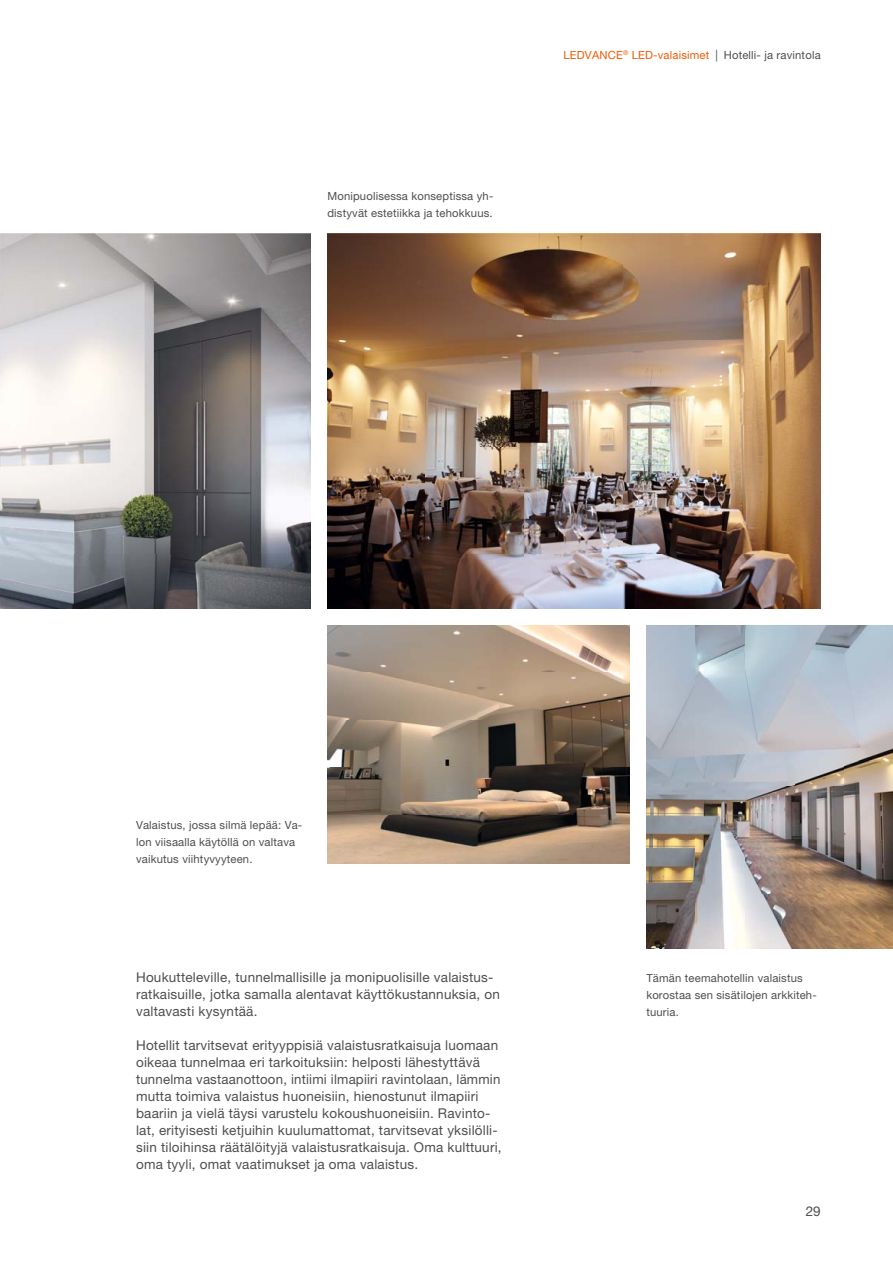
<style>
.page{position:relative;width:893px;height:1263px;background:#fff}
.page>*{position:absolute;margin:0;border:0;box-sizing:border-box;transform-origin:0 0}
.t1{font:13.5px/17px "Helvetica Neue LT Pro";letter-spacing:.015em;color:#4e4e4d}
.t2{font:11.25px/17px "Helvetica Neue LT Pro";letter-spacing:.015em;color:#4e4e4d}
.t3{font:11.25px "Helvetica Neue LT Pro";letter-spacing:.015em;color:#ed5d05}
.s1{font-size:11.7px;color:#4e4e4d}
.s2{color:#4e4e4d}
</style>
<div class="page">
<img style="left:0;top:234px;width:311px;height:374px">
<img style="left:646px;top:625px;width:247px;height:323px">
<img style="left:327px;top:234px;width:494px;height:374px">
<img style="left:327px;top:625px;width:302px;height:238px">
<p class="t2" style="left:327px;top:189px;width:167px">Monipuolisessa konseptissa yh&shy;distyvät estetiikka ja tehokkuus.</p>
<p class="t3" style="left:563px;top:51px;width:259px">LEDVANCE<sup>®</sup> LED-valaisimet <span class="s1">|</span> <span class="s2">Hotelli- ja ravintola</span></p>
<p class="t2" style="left:136px;top:818px;width:168px">Valaistus, jossa silmä lepää: Va&shy;lon viisaalla käytöllä on valtava vaikutus viihtyvyyteen.</p>
<p class="t1" style="left:136px;top:970px;width:365px">Houkutteleville, tunnelmallisille ja monipuolisille valaistus&shy;ratkaisuille, jotka samalla alentavat käyttökustannuksia, on valtavasti kysyntää.</p>
<p class="t1" style="left:136px;top:1038px;width:367px">Hotellit tarvitsevat erityyppisiä valaistusratkaisuja luomaan oikeaa tunnelmaa eri tarkoituksiin: helposti lähestyttävä tunnelma vastaanottoon, intiimi ilmapiiri ravintolaan, lämmin mutta toimiva valaistus huoneisiin, hienostunut ilmapiiri baariin ja vielä täysi varustelu kokoushuoneisiin. Ravinto&shy;lat, erityisesti ketjuihin kuulumattomat, tarvitsevat yksilölli&shy;siin tiloihinsa räätälöityjä valaistusratkaisuja. Oma kulttuuri, oma tyyli, omat vaatimukset ja oma valaistus.</p>
<p class="t2" style="left:646px;top:971px;width:172px">Tämän teemahotellin valaistus korostaa sen sisätilojen arkkiteh&shy;tuuria.</p>
<p class="t1" style="left:806px;top:1204px;width:17px">29</p>
</div>
